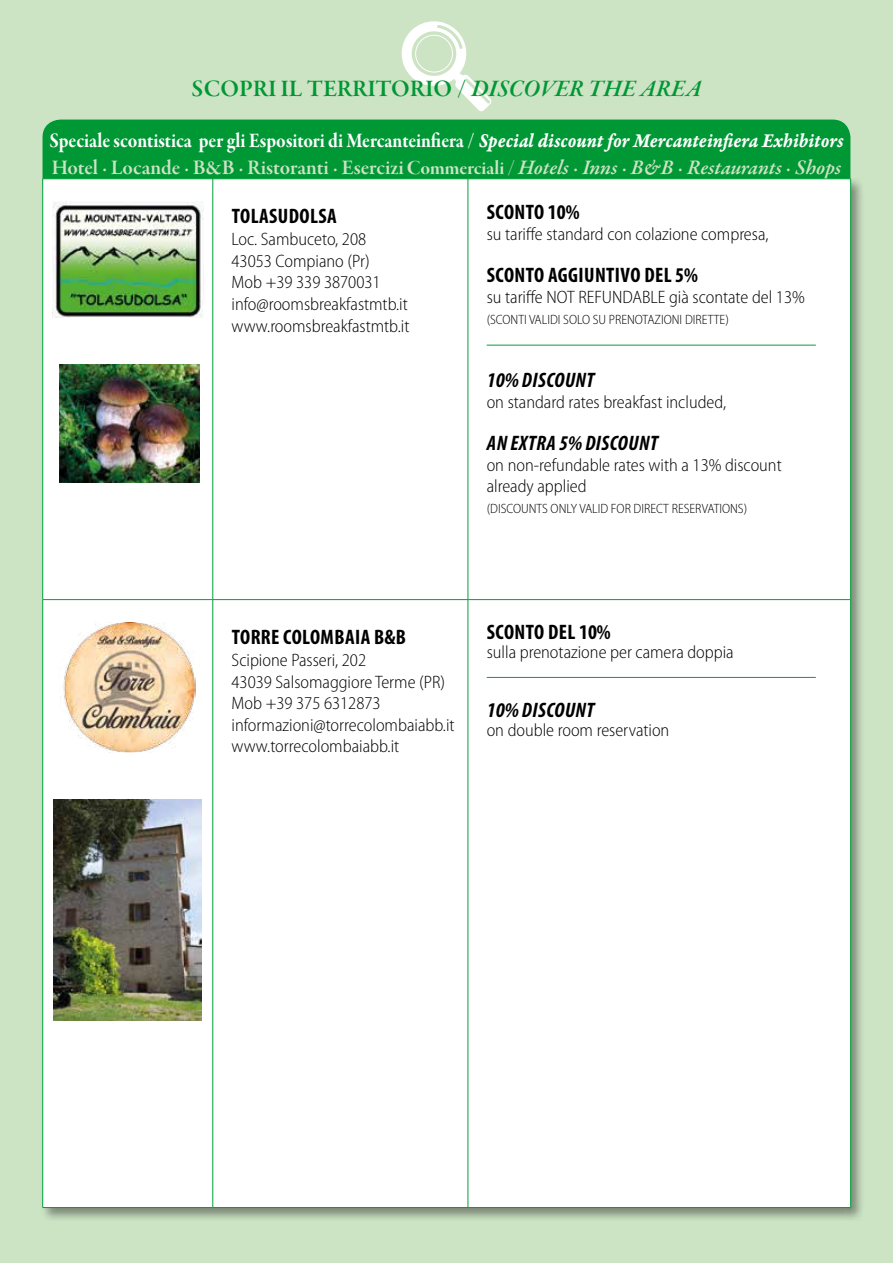
<style>
.page{position:relative;width:893px;height:1263px;background:#cce3c4}
.page>*{position:absolute;margin:0;border:0;box-sizing:border-box;transform-origin:0 0}
.t1{font:24px "Garamond Premr Pro Smbd Subh";letter-spacing:.01em;color:#009735}
.t2{font:21px "Garamond Premr Pro Bd Subh";color:#fff;scale:.9 1}
.t3{font:21px "Garamond Premr Pro Smbd Subh";color:#cce3c4}
.t4{font:700 condensed 21px "Myriad Pro";letter-spacing:.02em;color:#000}
.t5{font:italic 700 condensed 21px "Myriad Pro";letter-spacing:.02em;color:#000}
.t6{font:300 semi-condensed 18px/21.6px "Myriad Pro";color:#000}
.t7{font:300 semi-condensed 13.5px "Myriad Pro";color:#000}
.s1{font-family:"Garamond Premr Pro Smbd It Subh"}
.s2{font-family:"Garamond Premr Pro Bd It Capt"}
.s3{font-family:"Garamond Premr Pro Bd Disp"}
.s4{font-family:"Garamond Premr Pro";font-weight:600;font-style:italic}
</style>
<div class="page">
<div style="left:43px;top:120px;width:807px;height:57px;background:#009735"></div>
<svg style="left:401px;top:21px;width:91px;height:91px"></svg>
<div style="left:40px;top:177px;width:825px;height:1045px;background:#000;opacity:.4"></div>
<div style="left:43px;top:180px;width:807px;height:1027px;background:#fff"></div>
<hr style="left:42px;top:179px;width:1px;height:420px;background:#00a13a">
<hr style="left:43px;top:179px;width:170px;height:1px;background:#00a13a">
<hr style="left:213px;top:179px;width:1px;height:420px;background:#00a13a">
<hr style="left:213px;top:179px;width:255px;height:1px;background:#00a13a">
<hr style="left:468px;top:179px;width:1px;height:420px;background:#00a13a">
<hr style="left:468px;top:179px;width:383px;height:1px;background:#00a13a">
<hr style="left:850px;top:179px;width:1px;height:420px;background:#00a13a">
<hr style="left:42px;top:600px;width:1px;height:607px;background:#00a13a">
<hr style="left:43px;top:599px;width:170px;height:1px;background:#00a13a">
<hr style="left:43px;top:1207px;width:170px;height:1px;background:#00a13a">
<hr style="left:213px;top:600px;width:1px;height:607px;background:#00a13a">
<hr style="left:213px;top:599px;width:255px;height:1px;background:#00a13a">
<hr style="left:213px;top:1207px;width:255px;height:1px;background:#00a13a">
<hr style="left:468px;top:600px;width:1px;height:607px;background:#00a13a">
<hr style="left:468px;top:599px;width:383px;height:1px;background:#00a13a">
<hr style="left:850px;top:600px;width:1px;height:607px;background:#00a13a">
<hr style="left:468px;top:1207px;width:383px;height:1px;background:#00a13a">
<img style="left:52px;top:201px;width:151px;height:116px">
<img style="left:60px;top:364px;width:140px;height:118px">
<hr style="left:487px;top:345px;width:329px;height:1px;background:#00a13a">
<img style="left:60px;top:622px;width:136px;height:130px">
<img style="left:54px;top:799px;width:148px;height:222px">
<hr style="left:487px;top:677px;width:329px;height:1px;background:#00a13a">
<h1 class="t1" style="left:192px;top:75px;width:511px">Scopri il territorio / <span class="s1">DISCOVER THE AREA</span></h1>
<p class="t2" style="left:49px;top:128px;width:884px">Speciale scontistica per gli Espositori di Mercanteinfiera / <span class="s2">Special discount for Mercanteinfiera Exhibitors</span></p>
<p class="t3" style="left:52px;top:155px;width:791px">Hotel . Locande . B&amp;B . Ristoranti . Esercizi <span class="s3">Commerciali /</span> <span class="s4">Hotels</span> . <span class="s4">inns</span> . <span class="s4">B&amp;B</span> . <span class="s4">restaurants</span> . <span class="s4">shops</span></p>
<p class="t4" style="left:232px;top:203px;width:107px">TOLASUDOLSA</p>
<p class="t6" style="left:232px;top:228px;width:179px">Loc. Sambuceto, 208<br>43053 Compiano (Pr)<br>Mob +39 339 3870031 info@roomsbreakfastmtb.it www.roomsbreakfastmtb.it</p>
<p class="t4" style="left:487px;top:199px;width:94px">SCONTO 10%</p>
<p class="t6" style="left:487px;top:223px;width:283px">su tariffe standard con colazione compresa,</p>
<p class="t4" style="left:487px;top:262px;width:71px">SCONTO AGGI</p>
<p class="t4" style="left:584px;top:262px;width:115px">UNTIVO DEL 5%</p>
<p class="t6" style="left:487px;top:286px;width:320px">su tariffe NOT REFUNDABLE già scontate del 13%</p>
<p class="t7" style="left:487px;top:312px;width:244px">(SCONTI VALIDI SOLO SU PRENOTAZIONI DIRETTE)</p>
<p class="t5" style="left:487px;top:367px;width:109px">10% DISCOUNT</p>
<p class="t6" style="left:487px;top:391px;width:241px">on standard rates breakfast included,</p>
<p class="t5" style="left:487px;top:430px;width:172px">AN EXTRA 5% DISCOUNT</p>
<p class="t6" style="left:487px;top:455px;width:297px;line-height:21px">on non-refundable rates with a 13% discount already applied</p>
<p class="t7" style="left:487px;top:501px;width:262px">(DISCOUNTS ONLY VALID FOR DIRECT RESERVATIONS)</p>
<p class="t4" style="left:232px;top:624px;width:100px">TORRE COLOMBAIA</p>
<p class="t4" style="left:374px;top:624px;width:33px">B&amp;B</p>
<p class="t6" style="left:232px;top:649px;width:225px">Scipione Passeri, 202<br>43039 Salsomaggiore Terme (PR)<br>Mob +39 375 6312873 informazioni@torrecolombaiabb.it www.torrecolombaiabb.it</p>
<p class="t4" style="left:487px;top:618px;width:125px">SCONTO DEL 10%</p>
<p class="t6" style="left:487px;top:641px;width:249px">sulla prenotazione per camera doppia</p>
<p class="t5" style="left:487px;top:696px;width:56px">10% DISCOUNT</p>
<p class="t6" style="left:487px;top:719px;width:184px">on double room reservation</p>
</div>
